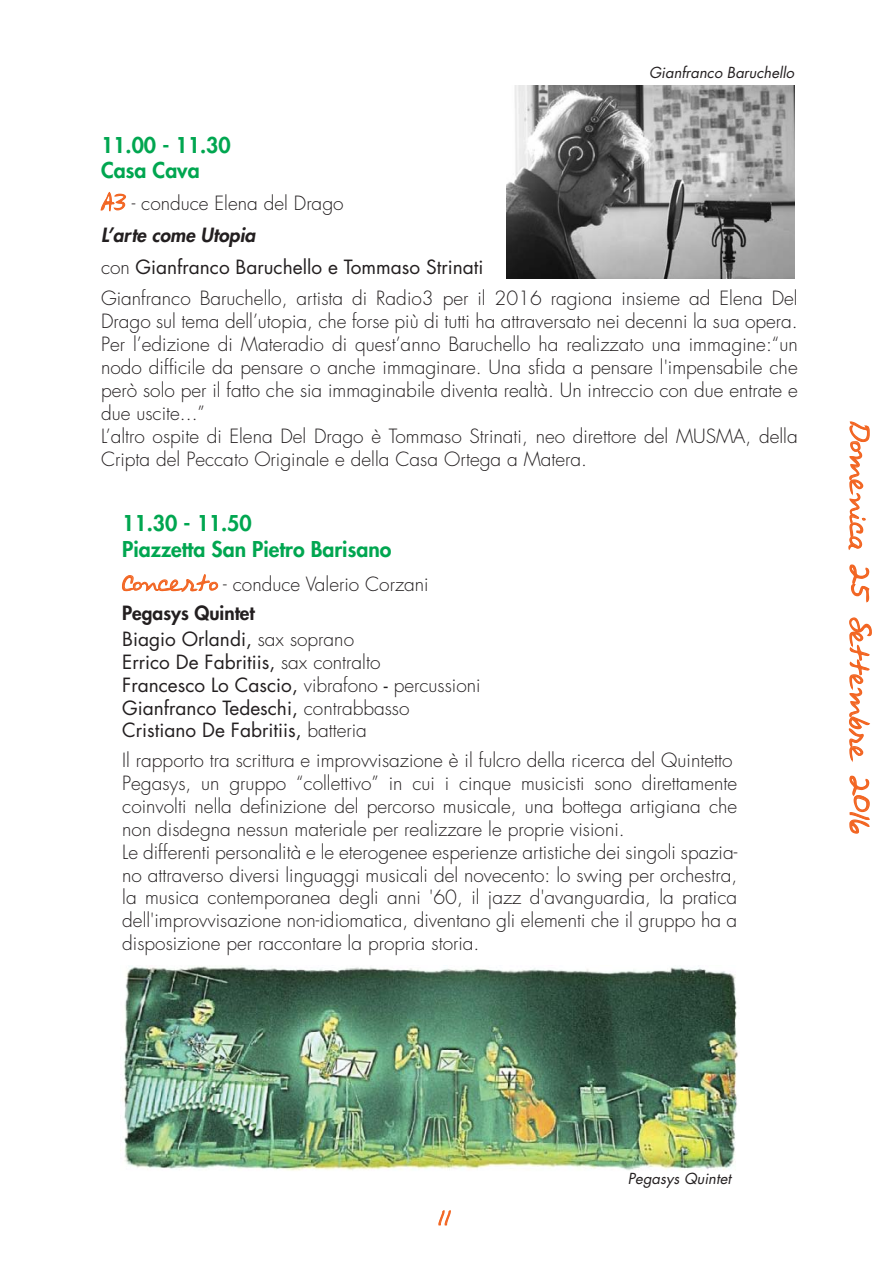
<style>
.page{position:relative;width:893px;height:1263px;background:#fff}
.page>*{position:absolute;margin:0;border:0;box-sizing:border-box;transform-origin:0 0}
.t1{font:22.5px "Avantque...";color:#f26522}
.t2{font:800 21.15px/25.5px "Futura";color:#00a650}
.t3{font:300 19.05px/23px "Futura";color:#231f20}
.t4{font:19.05px/23px "Futura";color:#231f20}
.t5{font:16.95px "Avantque...";color:#f26522}
.t6{font:italic 14.85px "Futura";color:#231f20}
.s1{font-family:"Avantque...";font-weight:400;color:#f26522}
.s2{font-weight:800;font-style:italic}
.s3{font-weight:400}
.s4{font-weight:800}
.s5{font-weight:300}
</style>
<div class="page">
<svg style="left:438px;top:1210px;width:13px;height:16px"></svg>
<svg style="left:848px;top:421px;width:22px;height:129px"></svg>
<svg style="left:849px;top:564px;width:21px;height:39px"></svg>
<svg style="left:848px;top:617px;width:24px;height:145px"></svg>
<svg style="left:849px;top:775px;width:21px;height:59px"></svg>
<svg style="left:100px;top:191px;width:26px;height:21px"></svg>
<svg style="left:122px;top:574px;width:97px;height:18px"></svg>
<img style="left:120px;top:966px;width:618px;height:205px">
<img style="left:506px;top:86px;width:289px;height:192px">
<p class="t6" style="left:649px;top:66px;width:147px">Gianfranco Baruchello</p>
<p class="t2" style="left:101px;top:134px;width:131px">11.00 - 11.30<br>Casa Cava</p>
<p class="t3" style="left:101px;top:189px;width:698px;line-height:31.8px"><span class="s1">A3</span> - conduce Elena del Drago<br><span class="s2">L’arte come Utopia<br></span>con <span class="s3">Gianfranco Baruchello e Tommaso Strinati<br></span>Gianfranco Baruchello, artista di Radio3 per il 2016 ragiona insieme ad Elena Del</p>
<p class="t3" style="left:101px;top:312px;width:698px">Drago sul tema dell’utopia, che forse più di tutti ha attraversato nei decenni la sua opera.<br>Per l’edizione di Materadio di quest’anno Baruchello ha realizzato una immagine:“un nodo difficile da pensare o anche immaginare. Una sfida a pensare l'impensabile che però solo per il fatto che sia immaginabile diventa realtà. Un intreccio con due entrate e due uscite...”<br>L’altro ospite di Elena Del Drago è Tommaso Strinati, neo direttore del MUSMA, della Cripta del Peccato Originale e della Casa Ortega a Matera.</p>
<p class="t2" style="left:122px;top:512px;width:271px">11.30 - 11.50<br>Piazzetta San Pietro Barisano</p>
<p class="t3" style="left:122px;top:571px;width:308px;line-height:29.7px"><span class="s1">Concerto</span> - conduce Valerio Corzani<br><span class="s4">Pegasys Quintet</span></p>
<p class="t4" style="left:122px;top:629px;width:360px">Biagio Orlandi, <span class="s5">sax soprano<br></span>Errico De Fabritiis, <span class="s5">sax contralto<br></span>Francesco Lo Cascio, <span class="s5">vibrafono</span> - <span class="s5">percussioni </span>Gianfranco Tedeschi, <span class="s5">contrabbasso </span>Cristiano De Fabritiis, <span class="s5">batteria</span></p>
<p class="t3" style="left:122px;top:750px;width:616px">Il rapporto tra scrittura e improvvisazione è il fulcro della ricerca del Quintetto Pegasys, un gruppo “collettivo” in cui i cinque musicisti sono direttamente coinvolti nella definizione del percorso musicale, una bottega artigiana che non disdegna nessun materiale per realizzare le proprie visioni.<br>Le differenti personalità e le eterogenee esperienze artistiche dei singoli spazia&shy;no attraverso diversi linguaggi musicali del novecento: lo swing per orchestra, la musica contemporanea degli anni '60, il jazz d'avanguardia, la pratica dell'improvvisazione non-idiomatica, diventano gli elementi che il gruppo ha a disposizione per raccontare la propria storia.</p>
<p class="t1" style="left:870px;top:422px;width:413px;rotate:90deg">Domenica 25 Settembre 2016</p>
<p class="t5" style="left:438px;top:1210px;width:14px">11</p>
<p class="t6" style="left:628px;top:1172px;width:105px">Pegasys Quintet</p>
</div>
